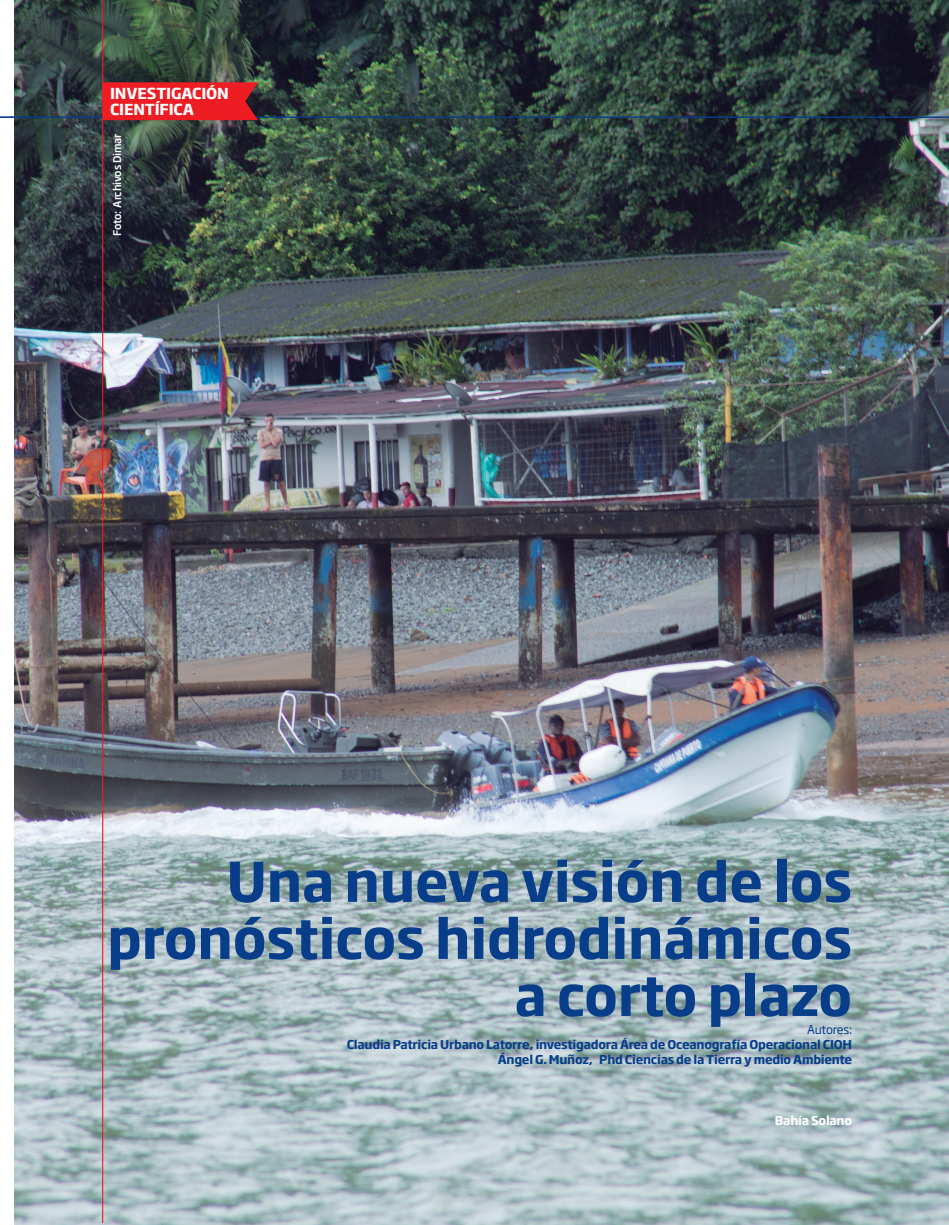
<style>
.page{position:relative;width:949px;height:1225px;background:#fff}
.page>*{position:absolute;margin:0;border:0;box-sizing:border-box;transform-origin:0 0}
.t1{font:700 54px/57px "Soho Gothic Pro";letter-spacing:-.005em;color:#083e89;text-align:right}
.t2{font:700 15px/16.2px "Soho Gothic Pro";letter-spacing:-.01em;color:#fff}
.t3{font:700 12px/15px "Soho Gothic Pro";letter-spacing:-.02em;color:#083e89;text-align:right}
.t4{font:700 12px "Soho Gothic Pro";letter-spacing:-.02em;color:#fff}
.t5{font:12px "Soho Gothic Pro";letter-spacing:-.025em;color:#083e89}
.t6{font:500 10.5px "Soho Gothic Pro";letter-spacing:-.02em;color:#fff}
</style>
<div class="page">
<img style="left:15px;top:0;width:933px;height:1225px">
<hr style="left:0;top:117px;width:948px;height:1px;background:#083e89">
<hr style="left:102px;top:0;width:1px;height:1222px;background:#ee1d23">
<svg style="left:103px;top:82px;width:155px;height:38px;background:#e31d23"></svg>
<p class="t2" style="left:110px;top:84px;width:120px">INVESTIGACIÓN<br>CIENTÍFICA</p>
<p class="t6" style="left:109px;top:236px;width:104px;rotate:-90deg">Foto: Archivos Dimar</p>
<h1 class="t1" style="left:107px;top:849px;width:746px">Una nueva visión de los pronósticos hidrodinámicos a corto plazo</h1>
<p class="t5" style="left:806px;top:1020px;width:47px">Autores:</p>
<p class="t3" style="left:346px;top:1036px;width:507px">Claudia Patricia Urbano Latorre, investigadora Área de Oceanografía Operacional CIOH<br>Ángel G. Muñoz, Phd Ciencias de la Tierra y medio Ambiente</p>
<p class="t4" style="left:774px;top:1111px;width:79px">Bahía Solano</p>
</div>
